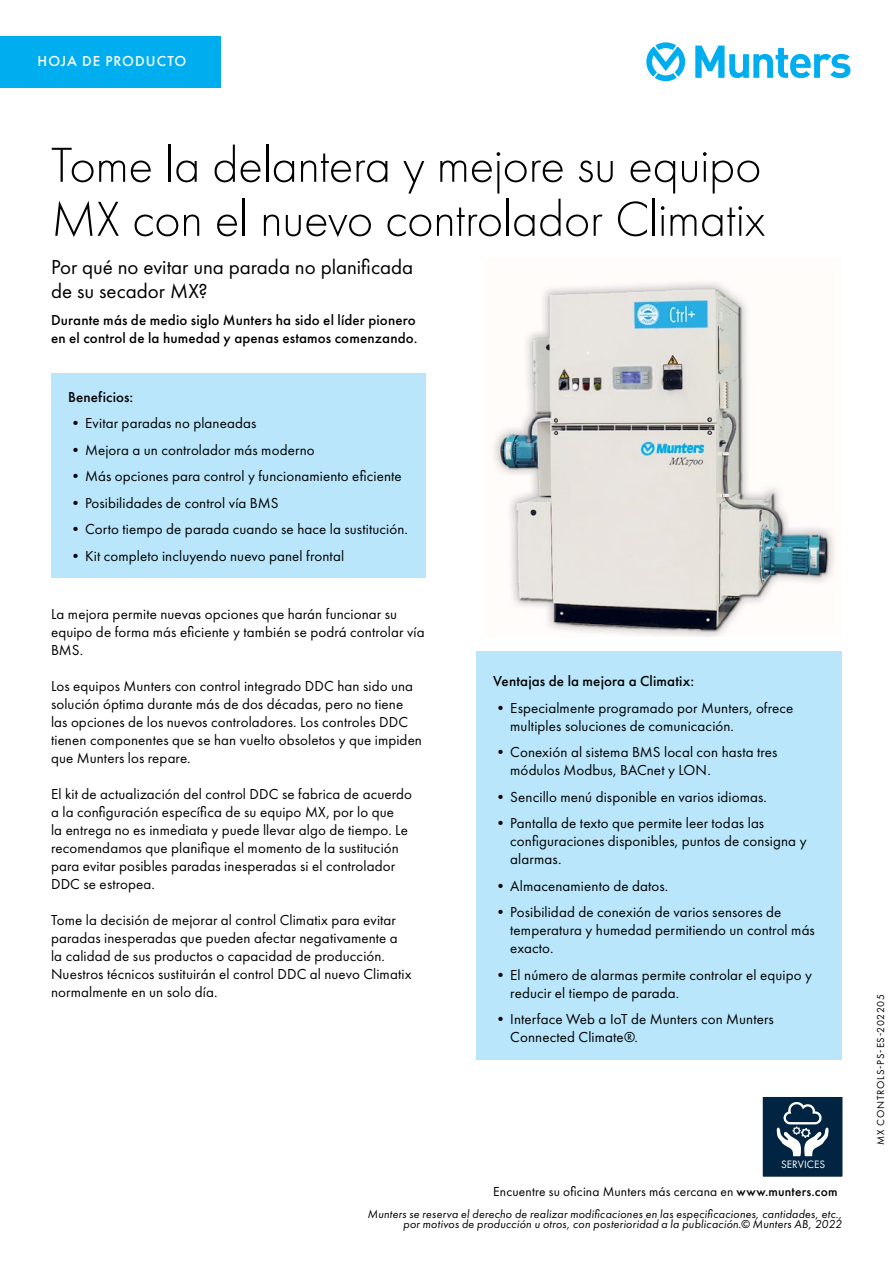
<style>
.page{position:relative;width:893px;height:1263px;background:#fff}
.page>*{position:absolute;margin:0;border:0;box-sizing:border-box;transform-origin:0 0}
.t1{font:51px/54px "Futura PT Light";letter-spacing:-.01em;color:#000}
.t2{font:21px/24px "Futura PT";color:#000}
.t3{font:15px/18px "Futura PT";letter-spacing:.01em;color:#000}
.t4{font:15px/18px "Futura PT Medium";letter-spacing:.01em;color:#000}
.t5{font:15px "Futura PT Medium";letter-spacing:.065em;color:#fff}
.t6{font:13.5px "Futura PT";letter-spacing:.01em;color:#000}
.t7{font:italic 12px/10.5px "Futura PT Book";letter-spacing:.015em;color:#000;text-align:right}
.t8{font:11.1px "Futura PT";color:#fff}
.t9{font:10.5px "Futura PT";letter-spacing:.075em;color:#000}
.s1{font-family:"Futura PT Medium"}
</style>
<div class="page">
<div style="left:0;top:36px;width:221px;height:51px;background:#00aeef"></div>
<svg style="left:695px;top:46px;width:155px;height:32px"></svg>
<svg style="left:646px;top:42px;width:39px;height:39px"></svg>
<div style="left:51px;top:374px;width:374px;height:204px;background:#b9e6fa"></div>
<img style="left:492px;top:281px;width:343px;height:355px">
<div style="left:762px;top:1096px;width:81px;height:81px;background:#002441"></div>
<div style="left:761px;top:1095px;width:83px;height:83px;border:2px solid #fff"></div>
<svg style="left:777px;top:1102px;width:52px;height:54px"></svg>
<div style="left:476px;top:651px;width:366px;height:408px;background:#b9e6fa"></div>
<p class="t5" style="left:38px;top:52px;width:150px">HOJA DE PRODUCTO</p>
<h1 class="t1" style="left:51px;top:138px;width:716px">Tome la delantera y mejore su equipo<br>MX con el nuevo controlador Climatix</h1>
<h2 class="t2" style="left:51px;top:255px;width:364px">Por qué no evitar una parada no planificada de su secador MX?</h2>
<p class="t4" style="left:51px;top:311px;width:368px">Durante más de medio siglo Munters ha sido el líder pionero en el control de la humedad y apenas estamos comenzando.</p>
<p class="t4" style="left:68px;top:388px;width:67px">Beneficios:</p>
<p class="t3" style="left:68px;top:414px;width:190px">•Evitar paradas no planeadas</p>
<p class="t3" style="left:68px;top:441px;width:248px">•Mejora a un controlador más moderno</p>
<p class="t3" style="left:68px;top:467px;width:335px">•Más opciones para control y funcionamiento eficiente</p>
<p class="t3" style="left:68px;top:494px;width:212px">•Posibilidades de control vía BMS</p>
<p class="t3" style="left:68px;top:520px;width:341px">•Corto tiempo de parada cuando se hace la sustitución.</p>
<p class="t3" style="left:68px;top:547px;width:278px">•Kit completo incluyendo nuevo panel frontal</p>
<p class="t3" style="left:51px;top:605px;width:375px">La mejora permite nuevas opciones que harán funcionar su equipo de forma más eficiente y también se podrá controlar vía<br>BMS.</p>
<p class="t3" style="left:51px;top:677px;width:372px">Los equipos Munters con control integrado DDC han sido una solución óptima durante más de dos décadas, pero no tiene las opciones de los nuevos controladores. Los controles DDC tienen componentes que se han vuelto obsoletos y que impiden que Munters los repare.</p>
<p class="t3" style="left:51px;top:785px;width:363px">El kit de actualización del control DDC se fabrica de acuerdo a la configuración específica de su equipo MX, por lo que<br>la entrega no es inmediata y puede llevar algo de tiempo. Le recomendamos que planifique el momento de la sustitución para evitar posibles paradas inesperadas si el controlador DDC se estropea.</p>
<p class="t3" style="left:51px;top:911px;width:362px">Tome la decisión de mejorar al control Climatix para evitar paradas inesperadas que pueden afectar negativamente a la calidad de sus productos o capacidad de producción.<br>Nuestros técnicos sustituirán el control DDC al nuevo Climatix normalmente en un solo día.</p>
<p class="t4" style="left:493px;top:672px;width:202px">Ventajas de la mejora a Climatix:</p>
<p class="t3" style="left:510px;top:698px;width:285px;text-indent:-17px">•Especialmente programado por Munters, ofrece multiples soluciones de comunicación.</p>
<p class="t3" style="left:510px;top:743px;width:269px;text-indent:-17px">•Conexión al sistema BMS local con hasta tres módulos Modbus, BACnet y LON.</p>
<p class="t3" style="left:493px;top:787px;width:275px">•Sencillo menú disponible en varios idiomas.</p>
<p class="t3" style="left:510px;top:814px;width:298px;text-indent:-17px">•Pantalla de texto que permite leer todas las configuraciones disponibles, puntos de consigna y alarmas.</p>
<p class="t3" style="left:493px;top:876px;width:177px">•Almacenamiento de datos.</p>
<p class="t3" style="left:510px;top:903px;width:306px;text-indent:-17px">•Posibilidad de conexión de varios sensores de temperatura y humedad permitiendo un control más exacto.</p>
<p class="t3" style="left:510px;top:965px;width:303px;text-indent:-17px">•El número de alarmas permite controlar el equipo y reducir el tiempo de parada.</p>
<p class="t3" style="left:510px;top:1010px;width:265px;text-indent:-17px">•Interface Web a IoT de Munters con Munters<br>Connected Climate®.</p>
<p class="t8" style="left:781px;top:1158px;width:46px">SERVICES</p>
<p class="t6" style="left:493px;top:1184px;width:346px">Encuentre su oficina Munters más cercana en <span class="s1">www.munters.com</span></p>
<p class="t7" style="left:368px;top:1208px;width:476px">Munters se reserva el derecho de realizar modificaciones en las especificaciones, cantidades, etc., por motivos de producción u otros, con posterioridad a la publicación.© Munters AB, 2022</p>
<p class="t9" style="left:874px;top:1145px;width:152px;rotate:-90deg">MX CONTROLS-PS-ES-202205</p>
</div>
